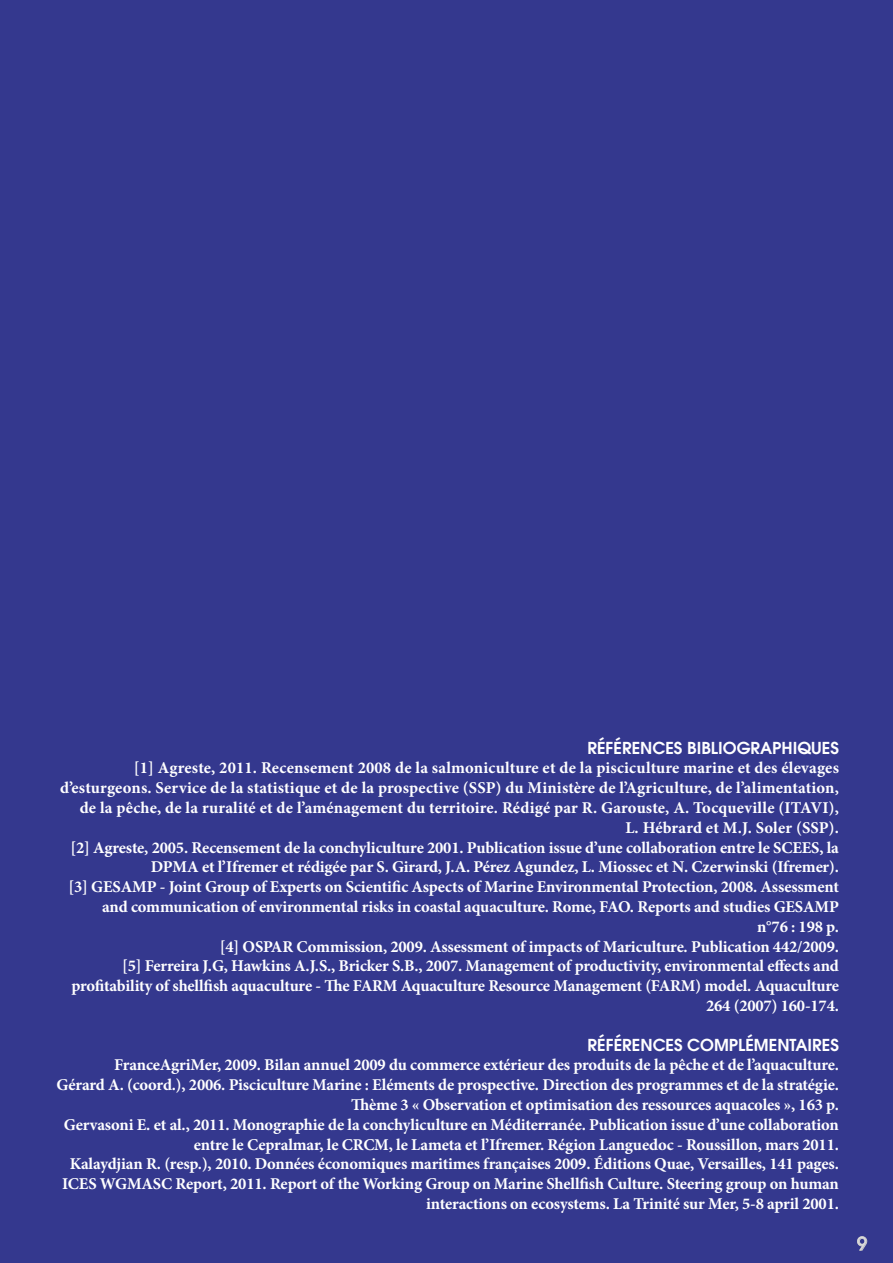
<style>
.page{position:relative;width:893px;height:1263px;background:#34388e}
.page>*{position:absolute;margin:0;border:0;box-sizing:border-box;transform-origin:0 0}
.t1{font:500 18px "Avant Garde LT";color:#dadada}
.t2{font:700 16.5px/19.8px "Minion Pro";letter-spacing:-.01em;color:#fff;text-align:right}
.t3{font:600 16.5px "Avant Garde LT";color:#fff}
</style>
<div class="page">
<svg style="left:857px;top:1236px;width:10px;height:15px"></svg>
<p class="t3" style="left:587px;top:737px;width:253px">RÉFÉRENCES BIBLIOGRAPHIQUES</p>
<p class="t2" style="left:60px;top:758px;width:780px">[1] Agreste, 2011. Recensement 2008 de la salmoniculture et de la pisciculture marine et des élevages d’esturgeons. Service de la statistique et de la prospective (SSP) du Ministère de l’Agriculture, de l’alimentation, de la pêche, de la ruralité et de l’aménagement du territoire. Rédigé par R. Garouste, A. Tocqueville (ITAVI),<br>L. Hébrard et M.J. Soler (SSP).<br>[2] Agreste, 2005. Recensement de la conchyliculture 2001. Publication issue d’une collaboration entre le SCEES, la DPMA et l’Ifremer et rédigée par S. Girard, J.A. Pérez Agundez, L. Miossec et N. Czerwinski (Ifremer).<br>[3] GESAMP - Joint Group of Experts on Scientific Aspects of Marine Environmental Protection, 2008. Assessment and communication of environmental risks in coastal aquaculture. Rome, FAO. Reports and studies GESAMP<br>n°76 : 198 p.<br>[4] OSPAR Commission, 2009. Assessment of impacts of Mariculture. Publication 442/2009.<br>[5] Ferreira J.G, Hawkins A.J.S., Bricker S.B., 2007. Management of productivity, environmental effects and profitability of shellfish aquaculture - The FARM Aquaculture Resource Management (FARM) model. Aquaculture 264 (2007) 160-174.</p>
<p class="t3" style="left:588px;top:1034px;width:253px">RÉFÉRENCES COMPLÉMENTAIRES</p>
<p class="t2" style="left:56px;top:1055px;width:784px">FranceAgriMer, 2009. Bilan annuel 2009 du commerce extérieur des produits de la pêche et de l’aquaculture.<br>Gérard A. (coord.), 2006. Pisciculture Marine : Eléments de prospective. Direction des programmes et de la stratégie.<br>Thème 3 « Observation et optimisation des ressources aquacoles », 163 p.<br>Gervasoni E. et al., 2011. Monographie de la conchyliculture en Méditerranée. Publication issue d’une collaboration entre le Cepralmar, le CRCM, le Lameta et l’Ifremer. Région Languedoc - Roussillon, mars 2011.<br>Kalaydjian R. (resp.), 2010. Données économiques maritimes françaises 2009. Éditions Quae, Versailles, 141 pages.<br>ICES WGMASC Report, 2011. Report of the Working Group on Marine Shellfish Culture. Steering group on human interactions on ecosystems. La Trinité sur Mer, 5-8 april 2001.</p>
<p class="t1" style="left:857px;top:1232px;width:11px">9</p>
</div>
